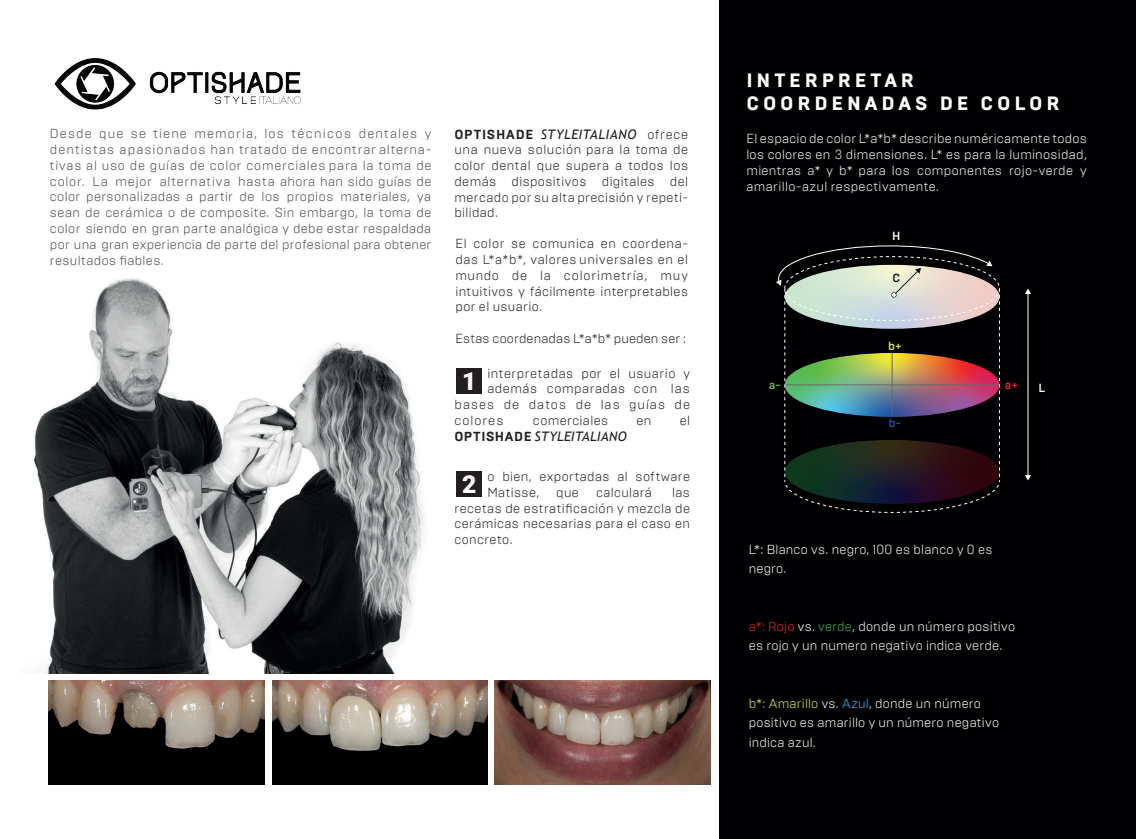
<style>
.page{position:relative;width:1136px;height:839px;background:#fff}
.page>*{position:absolute;margin:0;border:0;box-sizing:border-box;transform-origin:0 0}
.t1{font:900 24.85px "Roboto";color:#fff}
.t2{font:800 19.25px/23.1px "Brutal Type";letter-spacing:.2em;color:#fff}
.t3{font:300 15.92px "Brutal Type";color:#231f20}
.t4{font:300 13.12px/15.8px "Brutal Type";letter-spacing:.03em;color:#231f20;text-align:justify}
.t5{font:300 13.12px/15.8px "Brutal Type";letter-spacing:.02em;color:#4b4c4d;text-align:justify}
.t6{font:300 13.12px/19.2px "Brutal Type";letter-spacing:.02em;color:#fff}
.t7{font:italic 13.12px "Trebuchet MS";letter-spacing:.03em;color:#231f20}
.t8{font:300 13.12px "Brutal Type";letter-spacing:.01em;color:#231f20}
.t9{font:300 13.12px "Brutal Type";letter-spacing:.075em;color:#231f20}
.t10{font:500 11.72px "Brutal Type";color:#eae836}
.t11{font:500 11.72px "Brutal Type";color:#2656a3}
.t12{font:500 11.72px "Brutal Type";color:#ed302e}
.t13{font:500 11.72px "Brutal Type";color:#fff}
.t14{font:500 11.72px "Brutal Type";color:#63ba47}
.t15{font:500 11.72px "Brutal Type";color:#111416}
.s1{font-family:"Brutal Type";font-weight:700;font-style:normal}
.s2{font-family:"Brutal Type";font-weight:300;font-style:normal}
.s3{color:#eb2226}
.s4{color:#32b562}
.s5{color:#f2eb31}
.s6{color:#27c3f3}
</style>
<div class="page">
<img style="left:34px;top:278px;width:390px;height:395px">
<div style="left:719px;top:0;width:417px;height:838px;background:#000002"></div>
<img style="left:48px;top:680px;width:216px;height:104px">
<img style="left:272px;top:680px;width:215px;height:104px">
<img style="left:494px;top:680px;width:216px;height:104px">
<hr style="left:1028px;top:293px;width:1px;height:183px;background:#fff">
<svg style="left:1025px;top:288px;width:6px;height:6px"></svg>
<svg style="left:1025px;top:475px;width:6px;height:5px"></svg>
<img style="left:776px;top:245px;width:224px;height:268px">
<img style="left:54px;top:58px;width:247px;height:52px">
<div style="left:456px;top:369px;width:25px;height:25px;background:#231f20"></div>
<div style="left:456px;top:471px;width:25px;height:25px;background:#231f20"></div>
<h2 class="t2" style="left:746px;top:69px;width:315px">INTERPRETAR<br>COORDENADAS DE COLOR</h2>
<p class="t5" style="left:50px;top:126px;width:383px">Desde que se tiene memoria, los técnicos dentales y dentistas apasionados han tratado de encontrar alterna&shy;tivas al uso de guías de color comerciales para la toma de color. La mejor alternativa hasta ahora han sido guías de color personalizadas a partir de los propios materiales, ya sean de cerámica o de composite. Sin embargo, la toma de color siendo en gran parte analógica y debe estar respaldada por una gran experiencia de parte del profesional para obtener resultados fiables.</p>
<p class="t7" style="left:454px;top:126px;width:235px"><span class="s1">OPTISHADE</span> STYLEITALIANO <span class="s2">ofrece</span></p>
<p class="t4" style="left:454px;top:142px;width:235px">una nueva solución para la toma de color dental que supera a todos los demás dispositivos digitales del mercado por su alta precisión y repeti&shy;bilidad.</p>
<p class="t6" style="left:747px;top:131px;width:342px;line-height:15.8px;text-align:justify">El espacio de color L*a*b* describe numéricamente todos los colores en 3 dimensiones. L* es para la luminosidad, mientras a* y b* para los componentes rojo-verde y amarillo-azul respectivamente.</p>
<p class="t13" style="left:892px;top:229px;width:10px">H</p>
<p class="t4" style="left:455px;top:236px;width:234px">El color se comunica en coordena&shy;das L*a*b*, valores universales en el mundo de la colorimetría, muy intuitivos y fácilmente interpretables por el usuario.</p>
<p class="t8" style="left:455px;top:330px;width:232px">Estas coordenadas L*a*b* pueden ser :</p>
<h1 class="t1" style="left:462px;top:364px;width:16px">1</h1>
<p class="t15" style="left:892px;top:271px;width:9px">C</p>
<p class="t10" style="left:888px;top:338px;width:15px">b+</p>
<p class="t4" style="left:487px;top:365px;width:204px">interpretadas por el usuario y</p>
<p class="t4" style="left:487px;top:381px;width:204px">además comparadas con las</p>
<p class="t9" style="left:454px;top:396px;width:237px">bases de datos de las guías de</p>
<p class="t9" style="left:454px;top:412px;width:50px">colores</p>
<p class="t4" style="left:533px;top:412px;width:77px">comerciales</p>
<p class="t4" style="left:637px;top:412px;width:16px">en</p>
<p class="t4" style="left:680px;top:412px;width:12px">el</p>
<p class="t7" style="left:454px;top:428px;width:174px"><span class="s1">OPTISHADE</span> STYLEITALIANO</p>
<p class="t4" style="left:487px;top:468px;width:204px">o bien, exportadas al software<br>Matisse,</p>
<p class="t14" style="left:769px;top:378px;width:13px">a-</p>
<p class="t12" style="left:1005px;top:378px;width:15px">a+</p>
<p class="t13" style="left:1039px;top:380px;width:8px">L</p>
<p class="t11" style="left:889px;top:416px;width:14px">b-</p>
<h1 class="t1" style="left:462px;top:466px;width:16px">2</h1>
<p class="t4" style="left:556px;top:484px;width:24px">que</p>
<p class="t4" style="left:596px;top:484px;width:57px">calculará</p>
<p class="t4" style="left:454px;top:484px;width:237px;text-indent:218px">las recetas de estratificación y mezcla de cerámicas necesarias para el caso en concreto.</p>
<p class="t6" style="left:749px;top:539px;width:245px">L*: Blanco vs. negro, 100 es blanco y 0 es negro.</p>
<p class="t3" style="left:659px;top:728px;width:5px">.</p>
<p class="t6" style="left:749px;top:616px;width:268px"><span class="s3">a*: Rojo</span> vs. <span class="s4">verde</span>, donde un número positivo es rojo y un numero negativo indica verde.</p>
<p class="t6" style="left:749px;top:693px;width:252px"><span class="s5">b*: Amarillo</span> vs. <span class="s6">Azul</span>, donde un número positivo es amarillo y un número negativo indica azul.</p>
</div>
